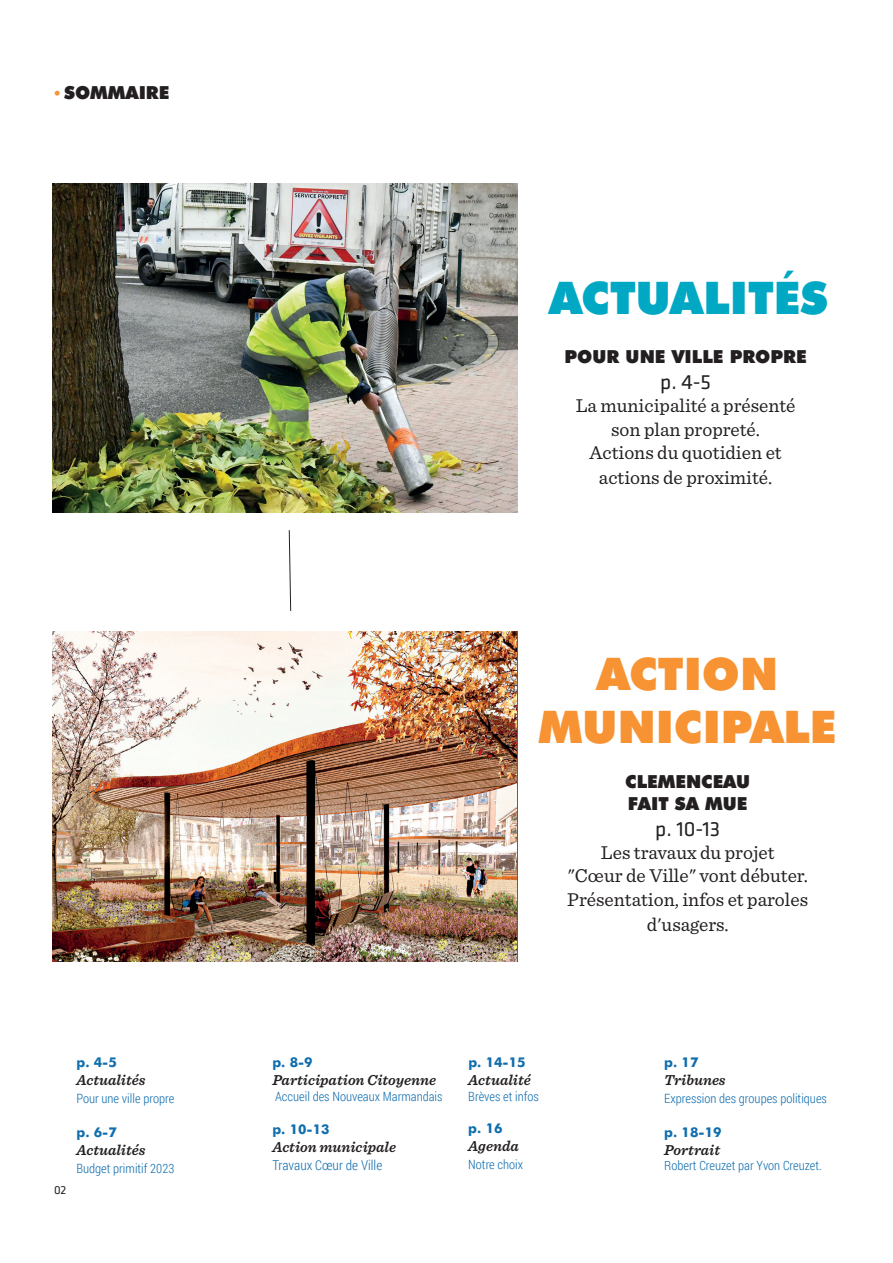
<style>
.page{position:relative;width:893px;height:1263px;background:#fff}
.page>*{position:absolute;margin:0;border:0;box-sizing:border-box;transform-origin:0 0}
.t1{font:900 45px/53.1px "Futura BT";color:#f79332;text-align:center}
.t2{font:900 45px "Futura BT";color:#00a8c3}
.t3{font:21.3px "Klavika";color:#231f20}
.t4{font:19.5px/23.4px "Sentinel";color:#231f20;text-align:center}
.t5{font:900 18px/21.6px "Futura BT";color:#231f20}
.t6{font:italic 600 15px "Sentinel";color:#231f20}
.t7{font:700 13.5px "Futura BT";color:#116eae}
.t8{font:300 13.5px "Roboto Condensed";color:#116eae}
.t9{font:300 12.75px "Roboto Condensed";color:#116eae}
.t10{font:12px "Klavika";color:#231f20}
.s1{font-family:"Klavika";font-weight:700;color:#f79332}
</style>
<div class="page">
<img style="left:53px;top:184px;width:464px;height:328px">
<img style="left:53px;top:631px;width:464px;height:331px">
<svg style="left:288px;top:530px;width:3px;height:81px"></svg>
<p class="t5" style="left:54px;top:82px;width:117px"><span class="s1">•</span> SOMMAIRE</p>
<p class="t10" style="left:54px;top:1183px;width:14px">02</p>
<p class="t7" style="left:76px;top:1054px;width:42px">p. 4-5</p>
<p class="t6" style="left:76px;top:1068px;width:70px">Actualités</p>
<p class="t9" style="left:76px;top:1089px;width:99px">Pour une ville propre</p>
<p class="t7" style="left:76px;top:1124px;width:42px">p. 6-7</p>
<p class="t6" style="left:76px;top:1138px;width:70px">Actualités</p>
<p class="t9" style="left:76px;top:1160px;width:99px">Budget primitif 2023</p>
<h1 class="t2" style="left:549px;top:271px;width:280px">ACTUALITÉS</h1>
<p class="t5" style="left:564px;top:346px;width:244px">POUR UNE VILLE PROPRE</p>
<p class="t3" style="left:660px;top:370px;width:52px">p. 4-5</p>
<p class="t4" style="left:576px;top:393px;width:221px">La municipalité a présenté son plan propreté.<br>Actions du quotidien et</p>
<p class="t4" style="left:599px;top:465px;width:175px">actions de proximité.</p>
<h1 class="t1" style="left:539px;top:647px;width:299px">ACTION<br>MUNICIPALE</h1>
<p class="t5" style="left:625px;top:771px;width:127px">CLEMENCEAU<br>FAIT SA MUE</p>
<p class="t3" style="left:655px;top:817px;width:66px">p. 10-13</p>
<p class="t4" style="left:567px;top:839px;width:242px">Les travaux du projet<br>"Cœur de Ville" vont débuter.<br>Présentation, infos et paroles</p>
<p class="t4" style="left:647px;top:912px;width:83px">d'usagers.</p>
<p class="t7" style="left:272px;top:1054px;width:42px">p. 8-9</p>
<p class="t6" style="left:272px;top:1068px;width:165px">Participation Citoyenne</p>
<p class="t9" style="left:275px;top:1088px;width:169px">Accueil des Nouveaux Marmandais</p>
<p class="t7" style="left:272px;top:1121px;width:59px">p. 10-13</p>
<p class="t6" style="left:272px;top:1135px;width:125px">Action municipale</p>
<p class="t8" style="left:272px;top:1155px;width:111px">Travaux Cœur de Ville</p>
<p class="t7" style="left:468px;top:1054px;width:59px">p. 14-15</p>
<p class="t6" style="left:468px;top:1068px;width:64px">Actualité</p>
<p class="t9" style="left:468px;top:1088px;width:72px">Brèves et infos</p>
<p class="t7" style="left:468px;top:1120px;width:36px">p. 16</p>
<p class="t6" style="left:468px;top:1135px;width:52px">Agenda</p>
<p class="t9" style="left:468px;top:1156px;width:56px">Notre choix</p>
<p class="t7" style="left:664px;top:1054px;width:36px">p. 17</p>
<p class="t6" style="left:664px;top:1068px;width:63px">Tribunes</p>
<p class="t9" style="left:664px;top:1089px;width:164px">Expression des groupes politiques</p>
<p class="t7" style="left:664px;top:1124px;width:59px">p. 18-19</p>
<p class="t6" style="left:664px;top:1138px;width:57px">Portrait</p>
<p class="t9" style="left:664px;top:1157px;width:159px">Robert Creuzet par Yvon Creuzet.</p>
</div>
